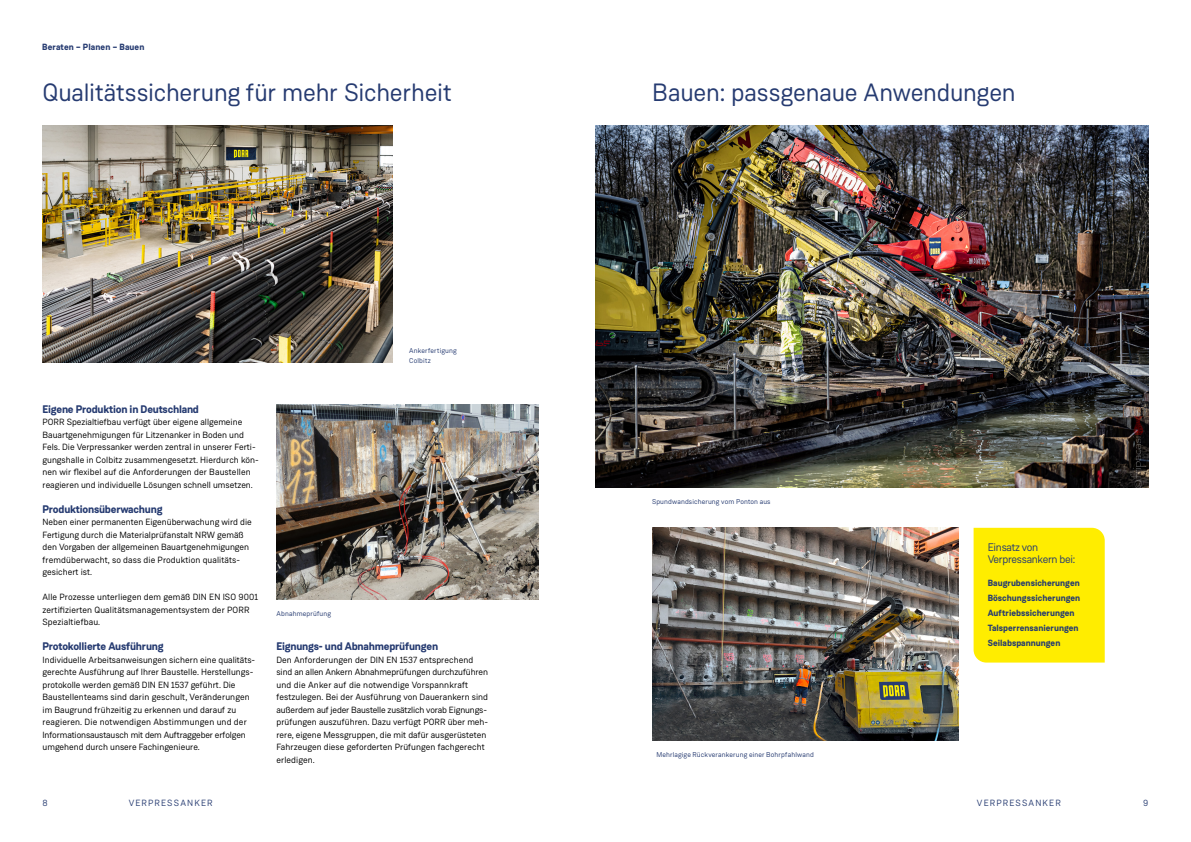
<style>
.page{position:relative;width:1191px;height:842px;background:#fff}
.page>*{position:absolute;margin:0;border:0;box-sizing:border-box;transform-origin:0 0}
.t1{font:25px "Weissenhof Grotesk";letter-spacing:-.01em;color:#263b71}
.t2{font:700 11px "Weissenhof Grotesk";letter-spacing:-.02em;color:#263b71}
.t3{font:11px/12px "Weissenhof Grotesk";letter-spacing:-.03em;color:#263b71}
.t4{font:9px/12.5px "Weissenhof Grotesk";color:#000}
.t5{font:700 9px/15px "Weissenhof Grotesk";color:#263b71}
.t6{font:9px "Weissenhof Grotesk";letter-spacing:.12em;color:#263b71}
.t7{font:7px/10px "Weissenhof Grotesk";letter-spacing:.015em;color:#263b71}
</style>
<div class="page">
<img style="left:652px;top:528px;width:306px;height:212px">
<img style="left:595px;top:125px;width:553px;height:362px">
<img style="left:43px;top:125px;width:349px;height:238px">
<img style="left:276px;top:404px;width:263px;height:196px">
<div style="left:973px;top:528px;width:131px;height:134px;background:#ffed00"></div>
<p class="t5" style="left:42px;top:40px;width:104px">Beraten – Planen – Bauen</p>
<h1 class="t1" style="left:43px;top:77px;width:411px">Qualitätssicherung für mehr Sicherheit</h1>
<h1 class="t1" style="left:652px;top:77px;width:365px">Bauen: passgenaue Anwendungen</h1>
<p class="t2" style="left:43px;top:402px;width:158px">Eigene Produktion in Deutschland</p>
<p class="t4" style="left:43px;top:416px;width:218px">PORR Spezialtiefbau verfügt über eigene allgemeine Bauartgenehmigungen für Litzenanker in Boden und Fels. Die Verpressanker werden zentral in unserer Ferti&shy;gungshalle in Colbitz zusammengesetzt. Hierdurch kön&shy;nen wir flexibel auf die Anforderungen der Baustellen reagieren und individuelle Lösungen schnell umsetzen.</p>
<p class="t2" style="left:43px;top:502px;width:121px">Produktionsüberwachung</p>
<p class="t4" style="left:43px;top:516px;width:211px">Neben einer permanenten Eigenüberwachung wird die Fertigung durch die Materialprüfanstalt NRW gemäß den Vorgaben der allgemeinen Bauartgenehmigungen fremdüberwacht, so dass die Produktion qualitäts&shy;gesichert ist.</p>
<p class="t4" style="left:43px;top:591px;width:217px">Alle Prozesse unterliegen dem gemäß DIN EN ISO 9001 zertifizierten Qualitätsmanagementsystem der PORR<br>Spezialtiefbau.</p>
<p class="t2" style="left:43px;top:639px;width:123px">Protokollierte Ausführung</p>
<p class="t4" style="left:43px;top:653px;width:214px">Individuelle Arbeitsanweisungen sichern eine qualitäts&shy;gerechte Ausführung auf Ihrer Baustelle. Herstellungs&shy;protokolle werden gemäß DIN EN 1537 geführt. Die Baustellenteams sind darin geschult, Veränderungen im Baugrund frühzeitig zu erkennen und darauf zu reagieren. Die notwendigen Abstimmungen und der Informationsaustausch mit dem Auftraggeber erfolgen umgehend durch unsere Fachingenieure.</p>
<p class="t7" style="left:409px;top:345px;width:49px">Ankerfertigung<br>Colbitz</p>
<p class="t7" style="left:276px;top:608px;width:56px">Abnahmeprüfung</p>
<p class="t2" style="left:276px;top:639px;width:163px">Eignungs- und Abnahmeprüfungen</p>
<p class="t4" style="left:276px;top:653px;width:213px">Den Anforderungen der DIN EN 1537 entsprechend sind an allen Ankern Abnahmeprüfungen durchzuführen und die Anker auf die notwendige Vorspannkraft festzulegen. Bei der Ausführung von Dauerankern sind außerdem auf jeder Baustelle zusätzlich vorab Eignungs&shy;prüfungen auszuführen. Dazu verfügt PORR über meh&shy;rere, eigene Messgruppen, die mit dafür ausgerüsteten Fahrzeugen diese geforderten Prüfungen fachgerecht erledigen.</p>
<p class="t7" style="left:652px;top:497px;width:120px">Spundwandsicherung vom Ponton aus</p>
<p class="t7" style="left:656px;top:749px;width:159px">Mehrlagige Rückverankerung einer Bohrpfahlwand</p>
<p class="t3" style="left:987px;top:541px;width:89px">Einsatz von<br>Verpressankern bei:</p>
<p class="t5" style="left:987px;top:576px;width:94px">Baugrubensicherungen<br>Böschungssicherungen<br>Auftriebssicherungen<br>Talsperrensanierungen<br>Seilabspannungen</p>
<p class="t6" style="left:43px;top:797px;width:7px">8</p>
<p class="t6" style="left:129px;top:797px;width:85px">VERPRESSANKER</p>
<p class="t6" style="left:977px;top:797px;width:85px">VERPRESSANKER</p>
<p class="t6" style="left:1143px;top:797px;width:7px">9</p>
</div>
